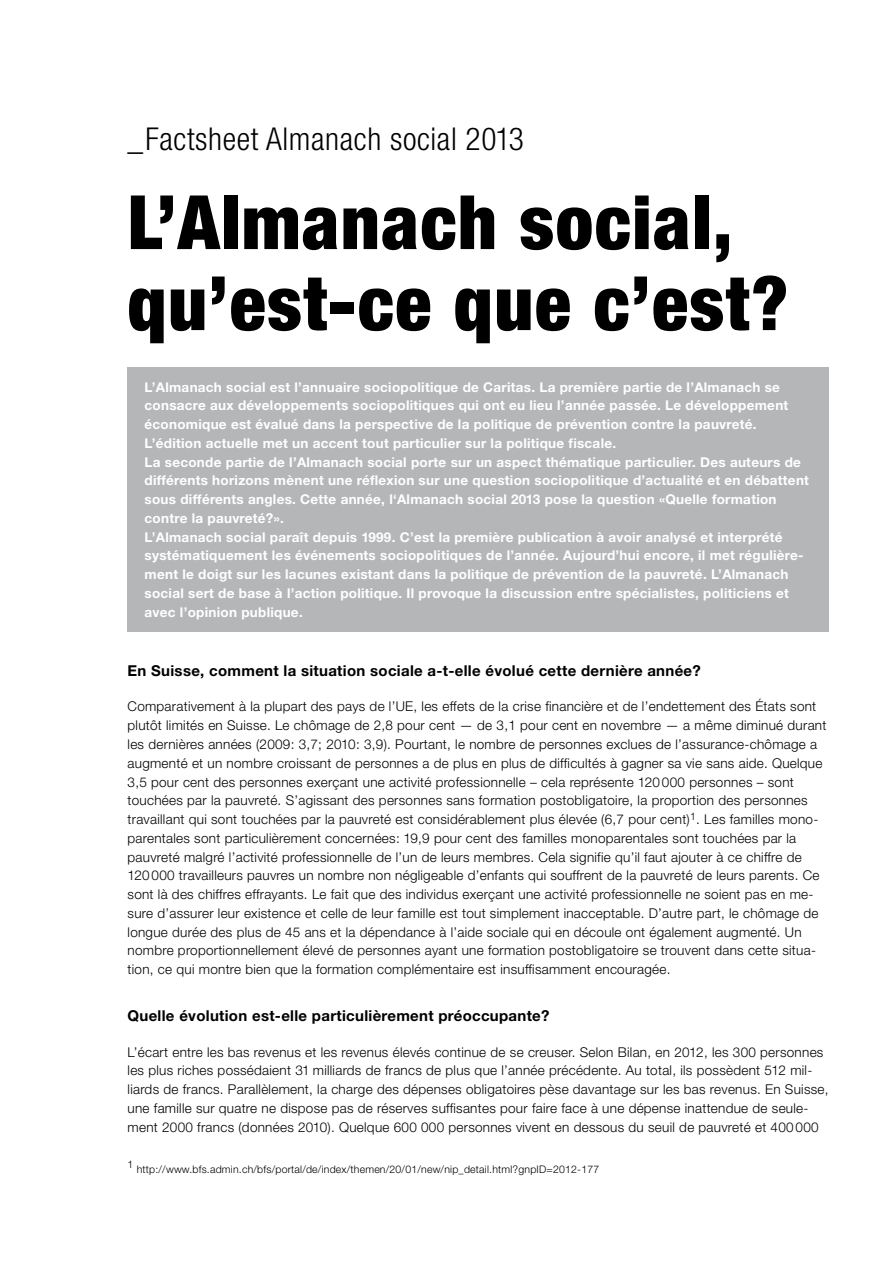
<style>
.page{position:relative;width:893px;height:1263px;background:#fff}
.page>*{position:absolute;margin:0;border:0;box-sizing:border-box;transform-origin:0 0}
.t1{font:900 condensed 75px/81px "Helvetica Neue LT Std";letter-spacing:.02em;color:#000}
.t2{font:300 condensed 31.5px "Helvetica Neue LT Std";letter-spacing:.02em;color:#000}
.t3{font:700 15px "Helvetica Neue LT Std";letter-spacing:.02em;color:#000}
.t4{font:300 13.5px/18.8px "Helvetica Neue LT Std";letter-spacing:.02em;color:#000}
.t5{font:700 13.5px/18.8px "Helvetica Neue LT Std";letter-spacing:.02em;color:#fff}
.t6{font:300 10.5px "Helvetica Neue LT Std";letter-spacing:.02em;color:#000}
</style>
<div class="page">
<div style="left:128px;top:367px;width:701px;height:264px;background:#b5b6b7"></div>
<h2 class="t2" style="left:128px;top:121px;width:398px">_Factsheet Almanach social 2013</h2>
<h1 class="t1" style="left:128px;top:181px;width:662px">L’Almanach social, qu’est-ce que c’est?</h1>
<p class="t5" style="left:145px;top:377px;width:666px">L’Almanach social est l’annuaire sociopolitique de Caritas. La première partie de l’Almanach se consacre aux développements sociopolitiques qui ont eu lieu l’année passée. Le développement économique est évalué dans la perspective de la politique de prévention contre la pauvreté.<br>L’édition actuelle met un accent tout particulier sur la politique fiscale.<br>La seconde partie de l’Almanach social porte sur un aspect thématique particulier. Des auteurs de différents horizons mènent une réflexion sur une question sociopolitique d’actualité et en débattent sous différents angles. Cette année, l‘Almanach social 2013 pose la question «Quelle formation contre la pauvreté?».<br>L’Almanach social paraît depuis 1999. C’est la première publication à avoir analysé et interprété systématiquement les événements sociopolitiques de l’année. Aujourd’hui encore, il met régulière&shy;ment le doigt sur les lacunes existant dans la politique de prévention de la pauvreté. L’Almanach social sert de base à l’action politique. Il provoque la discussion entre spécialistes, politiciens et avec l’opinion publique.</p>
<p class="t3" style="left:128px;top:662px;width:575px">En Suisse, comment la situation sociale a-t-elle évolué cette dernière année?</p>
<p class="t4" style="left:128px;top:697px;width:700px">Comparativement à la plupart des pays de l’UE, les effets de la crise financière et de l’endettement des États sont plutôt limités en Suisse. Le chômage de 2,8 pour cent — de 3,1 pour cent en novembre — a même diminué durant les dernières années (2009: 3,7; 2010: 3,9). Pourtant, le nombre de personnes exclues de l’assurance-chômage a augmenté et un nombre croissant de personnes a de plus en plus de difficultés à gagner sa vie sans aide. Quelque 3,5 pour cent des personnes exerçant une activité professionnelle – cela représente 120 000 personnes – sont touchées par la pauvreté. S’agissant des personnes sans formation postobligatoire, la proportion des personnes travaillant qui sont touchées par la pauvreté est considérablement plus élevée (6,7 pour cent)<sup>1</sup>. Les familles mono&shy;parentales sont particulièrement concernées: 19,9 pour cent des familles monoparentales sont touchées par la pauvreté malgré l’activité professionnelle de l’un de leurs membres. Cela signifie qu’il faut ajouter à ce chiffre de 120 000 travailleurs pauvres un nombre non négligeable d’enfants qui souffrent de la pauvreté de leurs parents. Ce sont là des chiffres effrayants. Le fait que des individus exerçant une activité professionnelle ne soient pas en me&shy;sure d’assurer leur existence et celle de leur famille est tout simplement inacceptable. D’autre part, le chômage de longue durée des plus de 45 ans et la dépendance à l’aide sociale qui en découle ont également augmenté. Un nombre proportionnellement élevé de personnes ayant une formation postobligatoire se trouvent dans cette situa&shy;tion, ce qui montre bien que la formation complémentaire est insuffisamment encouragée.</p>
<p class="t3" style="left:128px;top:1007px;width:423px">Quelle évolution est-elle particulièrement préoccupante?</p>
<p class="t4" style="left:128px;top:1042px;width:702px">L’écart entre les bas revenus et les revenus élevés continue de se creuser. Selon Bilan, en 2012, les 300 personnes les plus riches possédaient 31 milliards de francs de plus que l’année précédente. Au total, ils possèdent 512 mil&shy;liards de francs. Parallèlement, la charge des dépenses obligatoires pèse davantage sur les bas revenus. En Suisse, une famille sur quatre ne dispose pas de réserves suffisantes pour faire face à une dépense inattendue de seule&shy;ment 2000 francs (données 2010). Quelque 600 000 personnes vivent en dessous du seuil de pauvreté et 400 000</p>
<p class="t6" style="left:128px;top:1162px;width:473px">1 http://www.bfs.admin.ch/bfs/portal/de/index/themen/20/01/new/nip_detail.html?gnpID=2012-177</p>
</div>
